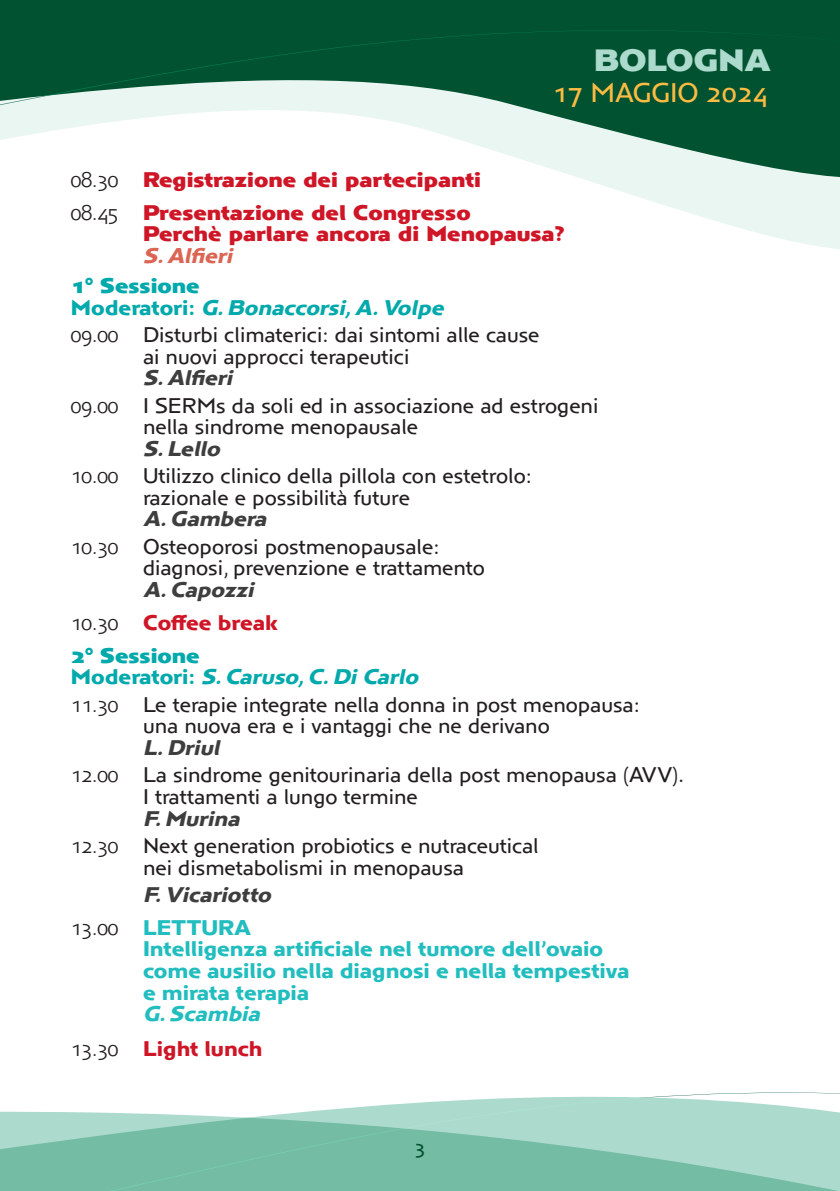
<style>
.page{position:relative;width:840px;height:1191px;background:#fff}
.page>*{position:absolute;margin:0;border:0;box-sizing:border-box;transform-origin:0 0}
.t1{font:700 expanded 32px "Anisette Std Petite";color:#acdbcd}
.t2{font:28px "Anisette Std Petite";letter-spacing:-.01em;color:#fdbb43}
.t3{font:22px "Anisette Std Petite";color:#231f20}
.t4{font:700 22px "Anisette Std Petite";color:#21bdbf}
.t5{font:700 expanded 22px "Anisette Std Petite";color:#cf1627}
.t6{font:italic 700 22px "Anisette Std Petite";color:#3e3e3f}
.t7{font:italic 700 22px "Anisette Std Petite";color:#00a9ab}
.t8{font:700 22px "Anisette Std Petite";color:#cf1627}
.t9{font:700 expanded 22px "Anisette Std Petite";color:#00a9ab}
.t10{font:italic 700 22px "Anisette Std Petite";color:#dc6453}
.t11{font:italic 700 22px "Anisette Std Petite";color:#21bdbf}
.t12{font:20px "Anisette Std Petite";color:#015230}
.s1{font-weight:300;font-stretch:normal;color:#231f20}
.s2{font-style:normal}
.s3{font-weight:300}
.s4{font-weight:300;color:#231f20}
</style>
<div class="page">
<svg style="left:518px;top:158px;width:321px;height:91px;fill:#eaf6f2"></svg>
<svg style="left:0;top:0;width:839px;height:158px;fill:#015230"></svg>
<svg style="left:0;top:1092px;width:839px;height:99px"></svg>
<p class="t1" style="left:593px;top:42px;width:178px">BOLOGNA</p>
<p class="t2" style="left:552px;top:77px;width:217px">17 MAGGIO 2024</p>
<p class="t5" style="left:71px;top:167px;width:411px"><span class="s1">08.30</span> Registrazione dei partecipanti</p>
<p class="t5" style="left:71px;top:200px;width:401px"><span class="s1">08.45</span> Presentazione del Congresso</p>
<p class="t5" style="left:143px;top:222px;width:423px">Perchè parlare ancora di Menopausa?</p>
<p class="t10" style="left:143px;top:243px;width:96px">S.Alfieri</p>
<p class="t9" style="left:71px;top:273px;width:130px">1° Sessione</p>
<p class="t7" style="left:71px;top:295px;width:379px"><span class="s2">M o d e ra t o r i :</span> G.Bonaccorsi,A.Volpe</p>
<p class="t3" style="left:71px;top:323px;width:470px"><span class="s3">09.00</span> Disturbi climaterici: dai sintomi alle cause</p>
<p class="t3" style="left:143px;top:344px;width:268px">ai nuovi approcci terapeutici</p>
<p class="t6" style="left:143px;top:366px;width:96px">S.Alfieri</p>
<p class="t3" style="left:71px;top:393px;width:528px"><span class="s3">09.00</span> I SERMs da soli ed in associazione ad estrogeni</p>
<p class="t3" style="left:143px;top:415px;width:276px">nella sindrome menopausale</p>
<p class="t6" style="left:143px;top:436px;width:83px">S.Lello</p>
<p class="t3" style="left:71px;top:464px;width:462px"><span class="s3">10.00</span> Utilizzo clinico della pillola con estetrolo:</p>
<p class="t3" style="left:143px;top:485px;width:268px">razionale e possibilità future</p>
<p class="t6" style="left:143px;top:507px;width:130px">A.Gambera</p>
<p class="t3" style="left:71px;top:534px;width:370px"><span class="s3">10.30</span> Osteoporosi postmenopausale:</p>
<p class="t3" style="left:143px;top:556px;width:343px">diagnosi, prevenzione e trattamento</p>
<p class="t6" style="left:143px;top:577px;width:117px">A.Capozzi</p>
<p class="t8" style="left:71px;top:610px;width:208px"><span class="s4">10.30</span> Coffee break</p>
<p class="t9" style="left:71px;top:643px;width:130px">2° Sessione</p>
<p class="t7" style="left:71px;top:665px;width:353px"><span class="s2">M o d e ra t o r i :</span> S.Caruso,C.DiCarlo</p>
<p class="t3" style="left:71px;top:692px;width:570px"><span class="s3">11.30</span> Le terapie integrate nella donna in post menopausa:</p>
<p class="t3" style="left:143px;top:714px;width:408px">una nuova era e i vantaggi che ne derivano</p>
<p class="t6" style="left:143px;top:735px;width:83px">L.Driul</p>
<p class="t3" style="left:71px;top:763px;width:614px"><span class="s3">12.00</span> La sindrome genitourinaria della post menopausa (AVV).</p>
<p class="t3" style="left:143px;top:785px;width:276px">I trattamenti a lungo termine</p>
<p class="t6" style="left:143px;top:806px;width:103px">F.Murina</p>
<p class="t3" style="left:71px;top:833px;width:469px"><span class="s3">12.30</span> Next generation probiotics e nutraceutical</p>
<p class="t3" style="left:143px;top:855px;width:322px">nei dismetabolismi in menopausa</p>
<p class="t6" style="left:143px;top:882px;width:134px">F.Vicariotto</p>
<p class="t4" style="left:71px;top:915px;width:181px"><span class="s4">13.00</span> LETTURA</p>
<p class="t4" style="left:143px;top:937px;width:461px">Intelligenza artificiale nel tumore dell’ovaio</p>
<p class="t4" style="left:143px;top:958px;width:487px">come ausilio nella diagnosi e nella tempestiva</p>
<p class="t4" style="left:143px;top:980px;width:168px">e mirata terapia</p>
<p class="t11" style="left:143px;top:1001px;width:123px">G.Scambia</p>
<p class="t8" style="left:71px;top:1036px;width:193px"><span class="s4">13.30</span> Light lunch</p>
<p class="t12" style="left:414px;top:1136px;width:13px">3</p>
</div>
